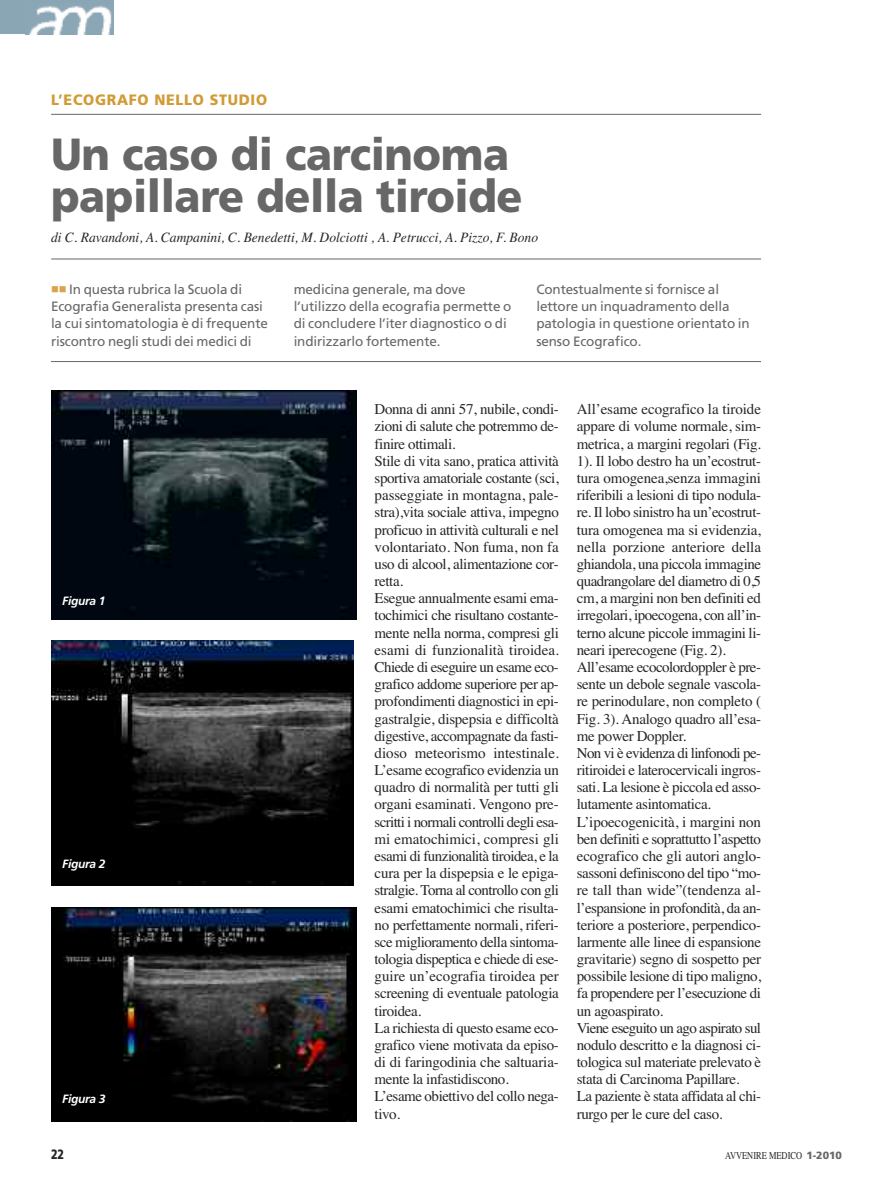
<style>
.page{position:relative;width:893px;height:1191px;background:#fff}
.page>*{position:absolute;margin:0;border:0;box-sizing:border-box;transform-origin:0 0}
.t1{font:900 45px/42px "Frutiger";letter-spacing:-.01em;color:#686768;scale:.95 1}
.t2{font:15px/17.2px "Times";letter-spacing:-.025em;color:#272627}
.t3{font:900 15px "Frutiger";letter-spacing:.05em;color:#d19b36;scale:.95 1}
.t4{font:italic 14.25px "Times";color:#272627;scale:.95 1}
.t5{font:13.5px/17.1px "Frutiger";letter-spacing:-.01em;color:#686768}
.t6{font:900 13.5px "Frutiger";color:#272627;scale:.8 1}
.t7{font:italic 700 12px "Frutiger";letter-spacing:-.025em;color:#fff}
.t8{font:10.5px "Times";color:#272627;scale:.8 1}
.s1{font-family:"Frutiger";font-weight:900;color:#686768}
</style>
<div class="page">
<div style="left:0;top:0;width:114px;height:34px;background:#8aa6b4"></div>
<img style="left:29px;top:6px;width:83px;height:28px">
<hr style="left:51px;top:259px;width:710px;height:1px;background:#686768">
<hr style="left:51px;top:114px;width:710px;height:1px;background:#686768">
<hr style="left:51px;top:361px;width:710px;height:1px;background:#686768">
<img style="left:52px;top:640px;width:302px;height:245px">
<img style="left:52px;top:390px;width:305px;height:229px">
<img style="left:52px;top:907px;width:304px;height:214px">
<p class="t3" style="left:51px;top:94px;width:229px">L’ECOGRAFO NELLO STUDIO</p>
<h1 class="t1" style="left:51px;top:137px;width:498px">Un caso di carcinoma papillare della tiroide</h1>
<p class="t4" style="left:51px;top:229px;width:514px">di C. Ravandoni, A. Campanini, C. Benedetti, M. Dolciotti , A. Petrucci, A. Pizzo, F. Bono</p>
<p class="t5" style="left:51px;top:282px;width:219px;text-indent:18px">In questa rubrica la Scuola di Ecografia Generalista presenta casi la cui sintomatologia è di frequente riscontro negli studi dei medici di</p>
<p class="t5" style="left:294px;top:282px;width:219px">medicina generale, ma dove l’utilizzo della ecografia permette o di concludere l’iter diagnostico o di indirizzarlo fortemente.</p>
<p class="t5" style="left:536px;top:282px;width:215px">Contestualmente si fornisce al lettore un inquadramento della patologia in questione orientato in senso Ecografico.</p>
<p class="t7" style="left:62px;top:595px;width:45px">Figura 1</p>
<p class="t7" style="left:62px;top:859px;width:45px">Figura 2</p>
<p class="t7" style="left:62px;top:1094px;width:45px">Figura 3</p>
<p class="t2" style="left:375px;top:400px;width:186px">Donna di anni 57, nubile, condi&shy;zioni di salute che potremmo de&shy;finire ottimali.<br>Stile di vita sano, pratica attività sportiva amatoriale costante (sci, passeggiate in montagna, pale&shy;stra),vita sociale attiva, impegno proficuo in attività culturali e nel volontariato. Non fuma, non fa uso di alcool, alimentazione cor&shy;retta.<br>Esegue annualmente esami ema&shy;tochimici che risultano costante&shy;mente nella norma, compresi gli esami di funzionalità tiroidea.<br>Chiede di eseguire un esame eco&shy;grafico addome superiore per ap&shy;profondimenti diagnostici in epi&shy;gastralgie, dispepsia e difficoltà digestive, accompagnate da fasti&shy;dioso meteorismo intestinale.<br>L’esame ecografico evidenzia un quadro di normalità per tutti gli organi esaminati. Vengono pre&shy;scritti i normali controlli degli esa&shy;mi ematochimici, compresi gli esami di funzionalità tiroidea, e la cura per la dispepsia e le epiga&shy;stralgie. Torna al controllo con gli esami ematochimici che risulta&shy;no perfettamente normali, riferi&shy;sce miglioramento della sintoma&shy;tologia dispeptica e chiede di ese&shy;guire un’ecografia tiroidea per screening di eventuale patologia tiroidea.<br>La richiesta di questo esame eco&shy;grafico viene motivata da episo&shy;di di faringodinia che saltuaria&shy;mente la infastidiscono.<br>L’esame obiettivo del collo nega&shy;tivo.</p>
<p class="t2" style="left:577px;top:400px;width:186px">All’esame ecografico la tiroide appare di volume normale, sim&shy;metrica, a margini regolari (Fig.<br>1). Il lobo destro ha un’ecostrut&shy;tura omogenea,senza immagini riferibili a lesioni di tipo nodula&shy;re. Il lobo sinistro ha un’ecostrut&shy;tura omogenea ma si evidenzia, nella porzione anteriore della ghiandola, una piccola immagine quadrangolare del diametro di 0,5 cm, a margini non ben definiti ed irregolari, ipoecogena, con all’in&shy;terno alcune piccole immagini li&shy;neari iperecogene (Fig. 2).<br>All’esame ecocolordoppler è pre&shy;sente un debole segnale vascola&shy;re perinodulare, non completo (<br>Fig. 3). Analogo quadro all’esa&shy;me power Doppler.<br>Non vi è evidenza di linfonodi pe&shy;ritiroidei e laterocervicali ingros&shy;sati. La lesione è piccola ed asso&shy;lutamente asintomatica.<br>L’ipoecogenicità, i margini non ben definiti e soprattutto l’aspetto ecografico che gli autori anglo&shy;sassoni definiscono del tipo “mo&shy;re tall than wide”(tendenza al&shy;l’espansione in profondità, da an&shy;teriore a posteriore, perpendico&shy;larmente alle linee di espansione gravitarie) segno di sospetto per possibile lesione di tipo maligno, fa propendere per l’esecuzione di un agoaspirato.<br>Viene eseguito un ago aspirato sul nodulo descritto e la diagnosi ci&shy;tologica sul materiate prelevato è stata di Carcinoma Papillare.<br>La paziente è stata affidata al chi&shy;rurgo per le cure del caso.</p>
<p class="t6" style="left:51px;top:1148px;width:18px">22</p>
<p class="t8" style="left:725px;top:1148px;width:148px">AVVENIRE MEDICO <span class="s1">1-2010</span></p>
</div>
